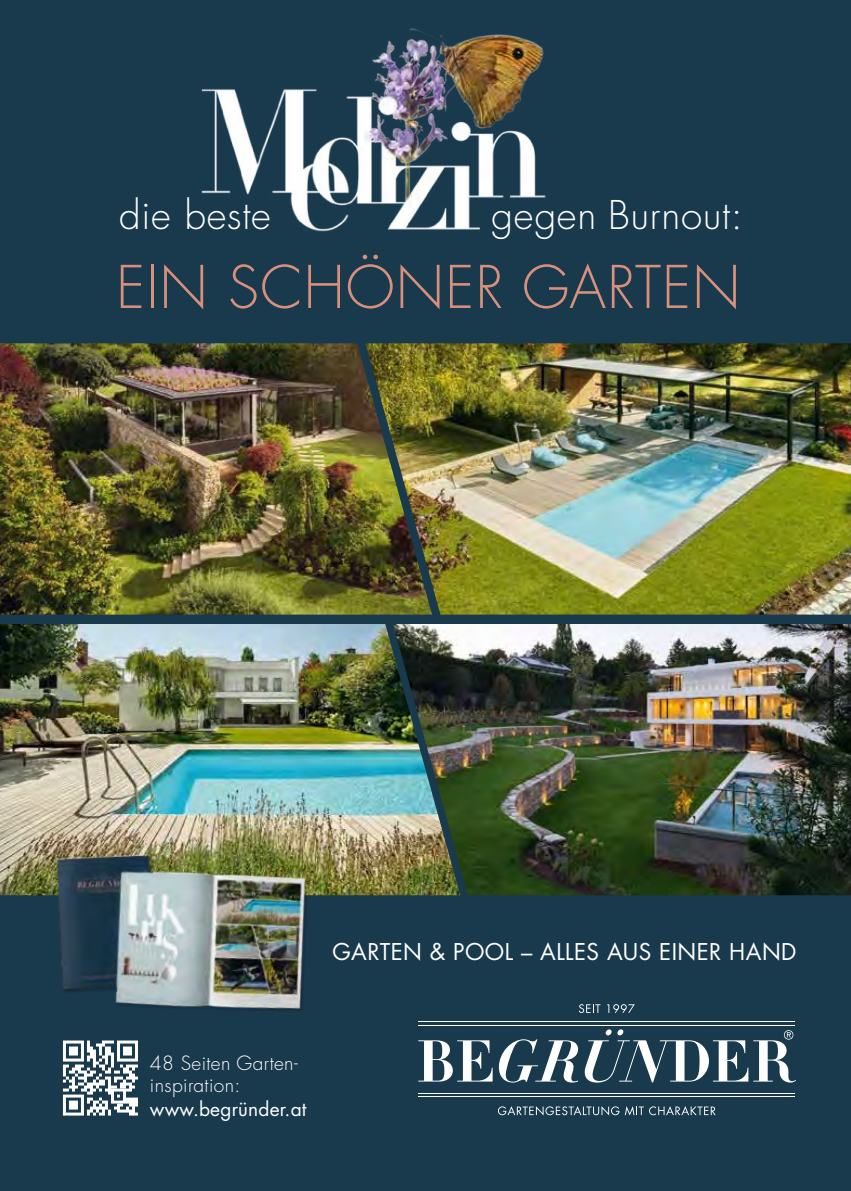
<style>
.page{position:relative;width:851px;height:1191px;background:#fff}
.page>*{position:absolute;margin:0;border:0;box-sizing:border-box;transform-origin:0 0}
.t1{font:300 57.3px "Futura LT Pro";letter-spacing:.02em;color:#d8907c}
.t2{font:300 38.55px "Futura LT Pro";letter-spacing:.02em;color:#fff}
.t3{font:22.5px "Futura LT Pro";letter-spacing:.02em;color:#fff}
.t4{font:300 19.05px/22px "Futura LT Pro";letter-spacing:.02em;color:#fff}
.t5{font:19.05px "Futura LT Pro";letter-spacing:.01em;color:#fff}
</style>
<div class="page">
<div style="left:0;top:0;width:850px;height:1191px;background:#19394d"></div>
<img style="left:201px;top:28px;width:345px;height:204px">
<img style="left:0;top:624px;width:393px;height:271px">
<img style="left:393px;top:624px;width:457px;height:271px">
<img style="left:0;top:343px;width:365px;height:271px">
<img style="left:365px;top:343px;width:485px;height:271px">
<svg style="left:418px;top:1040px;width:74px;height:41px"></svg>
<svg style="left:499px;top:1039px;width:79px;height:43px"></svg>
<svg style="left:579px;top:1004px;width:21px;height:9px"></svg>
<svg style="left:607px;top:1004px;width:27px;height:9px"></svg>
<hr style="left:418px;top:1021px;width:377px;height:1px;background:#fff">
<hr style="left:418px;top:1024px;width:377px;height:1px;background:#fff">
<svg style="left:498px;top:1106px;width:145px;height:9px"></svg>
<svg style="left:649px;top:1106px;width:66px;height:9px"></svg>
<hr style="left:418px;top:1093px;width:377px;height:1px;background:#fff">
<hr style="left:418px;top:1096px;width:377px;height:1px;background:#fff">
<svg style="left:584px;top:1029px;width:212px;height:53px"></svg>
<img style="left:50px;top:846px;width:269px;height:164px">
<svg style="left:63px;top:1040px;width:75px;height:75px"></svg>
<h2 class="t2" style="left:119px;top:193px;width:153px">die beste</h2>
<h2 class="t2" style="left:491px;top:193px;width:253px">gegen Burnout:</h2>
<h1 class="t1" style="left:116px;top:255px;width:625px">EIN SCHÖNER GARTEN</h1>
<p class="t3" style="left:332px;top:941px;width:465px">GARTEN &amp; POOL – ALLES AUS EINER HAND</p>
<p class="t4" style="left:150px;top:1052px;width:149px">48 Seiten Garten&shy;inspiration:</p>
<p class="t5" style="left:150px;top:1099px;width:158px">www.begründer.at</p>
</div>
